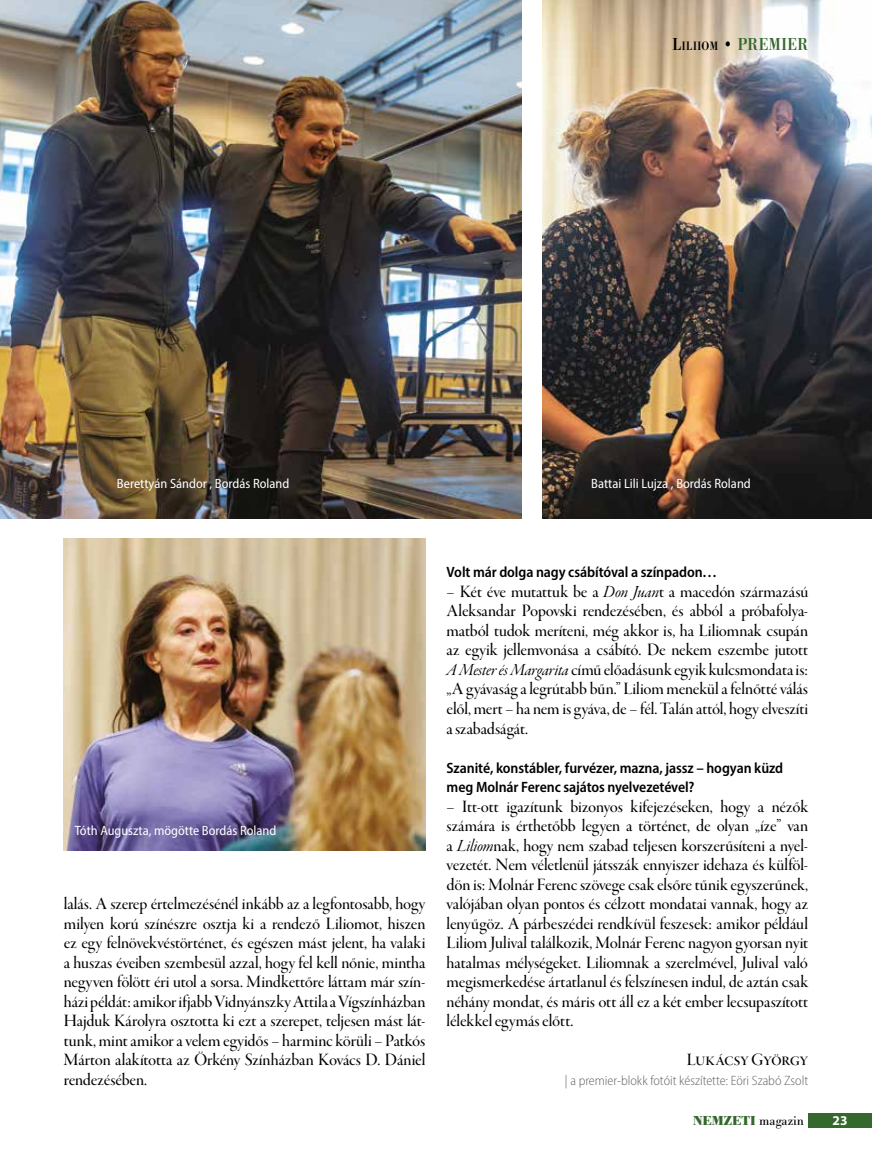
<style>
.page{position:relative;width:872px;height:1170px;background:#fff}
.page>*{position:absolute;margin:0;border:0;box-sizing:border-box;transform-origin:0 0}
.t1{font:18px/19.5px "Garamond Premr Pro Med Disp";letter-spacing:-.01em;color:#000;text-align:justify}
.t2{font:500 18px "Bodoni URW";letter-spacing:.035em;color:#35682c;scale:.85 1}
.t3{font:600 semi-condensed 15px/19.5px "Myriad Pro";letter-spacing:-.005em;color:#000}
.t4{font:semi-condensed 13.5px "Myriad Pro";color:#fff}
.t5{font:300 semi-condensed 13.5px "Myriad Pro";color:#646363}
.t6{font:700 13.5px "Bodoni URW";color:#35682c}
.t7{font:700 13.5px "Myriad Pro";color:#fff}
.s1{color:#000}
.s2{font-size:12.6px;color:#000}
.s3{font-family:"Garamond Premr Pro It Disp"}
.s4{font-weight:400;color:#000}
</style>
<div class="page">
<div style="left:808px;top:1113px;width:64px;height:14px;background:#35682c"></div>
<img style="left:0;top:0;width:521px;height:519px">
<img style="left:542px;top:0;width:330px;height:519px">
<img style="left:64px;top:538px;width:361px;height:312px">
<p class="t2" style="left:672px;top:33px;width:161px"><span class="s1">L</span><span class="s2">iliiom</span> <span class="s1">•</span> PREMIER</p>
<p class="t4" style="left:117px;top:475px;width:174px">Berettyán Sándor , Bordás Roland</p>
<p class="t4" style="left:591px;top:475px;width:161px">Battai Lili Lujza , Bordás Roland</p>
<p class="t4" style="left:75px;top:822px;width:203px">Tóth Auguszta, mögötte Bordás Roland</p>
<p class="t1" style="left:64px;top:894px;width:363px">lalás. A szerep értelmezésénél inkább az a legfontosabb, hogy milyen korú színészre osztja ki a rendező Liliomot, hiszen ez egy felnövekvéstörténet, és egészen mást jelent, ha valaki a huszas éveiben szembesül azzal, hogy fel kell nőnie, mintha negyven fölött éri utol a sorsa. Mindkettőre láttam már szín&shy;házi példát: amikor ifjabb Vidnyánszky Attila a Vígszínházban Hajduk Károlyra osztotta ki ezt a szerepet, teljesen mást lát&shy;tunk, mint amikor a velem egyidős – harminc körüli – Patkós Márton alakította az Örkény Színházban Kovács D. Dániel rendezésében.</p>
<p class="t3" style="left:446px;top:562px;width:272px">Volt már dolga nagy csábítóval a színpadon…</p>
<p class="t1" style="left:446px;top:582px;width:363px">– Két éve mutattuk be a <span class="s3">Don Juan</span>t a macedón származású Aleksandar Popovski rendezésében, és abból a próbafolya&shy;matból tudok meríteni, még akkor is, ha Liliomnak csupán az egyik jellemvonása a csábító. De nekem eszembe jutott <span class="s3">A Mester és Margarita</span> című előadásunk egyik kulcsmondata is: „A gyávaság a legrútabb bűn.” Liliom menekül a felnőtté válás elől, mert – ha nem is gyáva, de – fél. Talán attól, hogy elveszíti a szabadságát.</p>
<p class="t3" style="left:446px;top:757px;width:338px">Szanité, konstábler, furvézer, mazna, jassz – hogyan küzd meg Molnár Ferenc sajátos nyelvezetével?</p>
<p class="t1" style="left:446px;top:796px;width:363px">– Itt-ott igazítunk bizonyos kifejezéseken, hogy a nézők számára is érthetőbb legyen a történet, de olyan „íze” van a <span class="s3">Liliom</span>nak, hogy nem szabad teljesen korszerűsíteni a nyel&shy;vezetét. Nem véletlenül játsszák ennyiszer idehaza és külföl&shy;dön is: Molnár Ferenc szövege csak elsőre tűnik egyszerűnek, valójában olyan pontos és célzott mondatai vannak, hogy az lenyűgöz. A párbeszédei rendkívül feszesek: amikor például Liliom Julival találkozik, Molnár Ferenc nagyon gyorsan nyit hatalmas mélységeket. Liliomnak a szerelmével, Julival való megismerkedése ártatlanul és felszínesen indul, de aztán csak néhány mondat, és máris ott áll ez a két ember lecsupaszított lélekkel egymás előtt.</p>
<p class="t1" style="left:687px;top:1050px;width:123px">Lukácsy György</p>
<p class="t5" style="left:565px;top:1072px;width:245px">| a premier-blokk fotóit készítette: Eöri Szabó Zsolt</p>
<p class="t6" style="left:693px;top:1112px;width:112px">NEMZETI <span class="s4">magazin</span></p>
<p class="t7" style="left:832px;top:1111px;width:16px">23</p>
</div>
